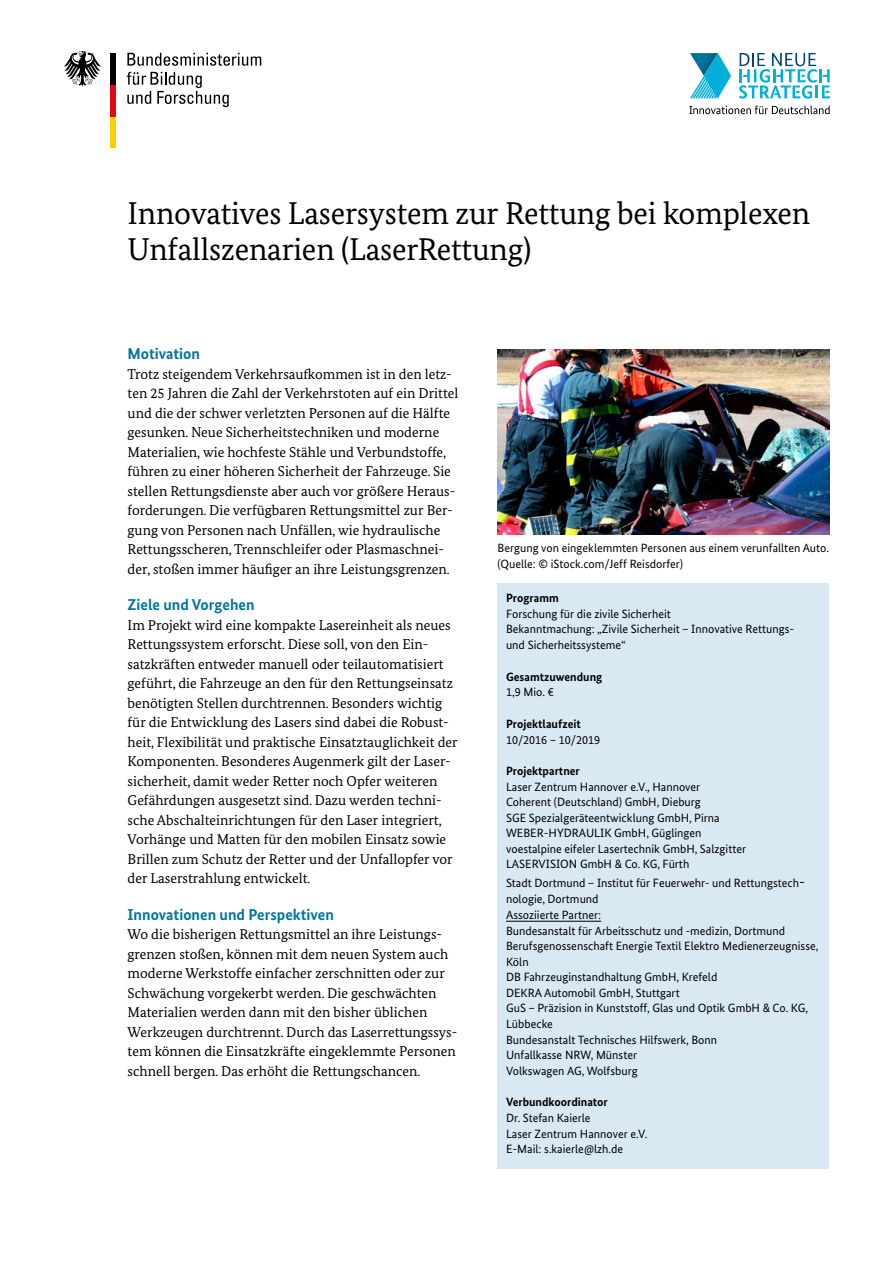
<style>
.page{position:relative;width:893px;height:1263px;background:#fff}
.page>*{position:absolute;margin:0;border:0;box-sizing:border-box;transform-origin:0 0}
.t1{font:31.5px/36px "Bundes Serif";letter-spacing:-.005em;color:#000}
.t2{font:700 15.75px "Bundes Sans";color:#0075a0}
.t3{font:14.25px/19.5px "Bundes Serif";color:#000}
.t4{font:12px/15.6px "Bundes Sans";color:#000}
.t5{font:700 12px/15.8px "Bundes Sans";color:#000}
.s1{font-weight:700}
.s2{font-weight:400}
</style>
<div class="page">
<div style="left:497px;top:583px;width:332px;height:585px;background:#d9e9f3"></div>
<svg style="left:127px;top:72px;width:102px;height:35px"></svg>
<svg style="left:127px;top:53px;width:134px;height:13px"></svg>
<div style="left:111px;top:116px;width:5px;height:32px;background:#f8d200"></div>
<div style="left:111px;top:85px;width:5px;height:31px;background:#e30613"></div>
<div style="left:111px;top:53px;width:5px;height:32px;background:#000"></div>
<svg style="left:64px;top:51px;width:37px;height:35px"></svg>
<svg style="left:739px;top:53px;width:91px;height:46px"></svg>
<svg style="left:690px;top:53px;width:41px;height:45px"></svg>
<svg style="left:689px;top:106px;width:141px;height:8px"></svg>
<img style="left:497px;top:349px;width:332px;height:186px">
<hr style="left:506px;top:921px;width:95px;height:1px;background:#000">
<h1 class="t1" style="left:128px;top:195px;width:684px">Innovatives Lasersystem zur Rettung bei komplexen<br>Unfallszenarien (LaserRettung)</h1>
<h2 class="t2" style="left:128px;top:344px;width:74px">Motivation</h2>
<p class="t3" style="left:128px;top:364px;width:332px">Trotz steigendem Verkehrsaufkommen ist in den letz&shy;ten 25 Jahren die Zahl der Verkehrstoten auf ein Drittel und die der schwer verletzten Personen auf die Hälfte gesunken. Neue Sicherheitstechniken und moderne Materialien, wie hochfeste Stähle und Verbundstoffe, führen zu einer höheren Sicherheit der Fahrzeuge. Sie stellen Rettungsdienste aber auch vor größere Heraus&shy;forderungen. Die verfügbaren Rettungsmittel zur Ber&shy;gung von Personen nach Unfällen, wie hydraulische Rettungsscheren, Trennschleifer oder Plasmaschnei&shy;der, stoßen immer häufiger an ihre Leistungsgrenzen.</p>
<h2 class="t2" style="left:128px;top:595px;width:129px">Ziele und Vorgehen</h2>
<p class="t3" style="left:128px;top:615px;width:332px">Im Projekt wird eine kompakte Lasereinheit als neues Rettungssystem erforscht. Diese soll, von den Ein&shy;satzkräften entweder manuell oder teilautomatisiert geführt, die Fahrzeuge an den für den Rettungseinsatz benötigten Stellen durchtrennen. Besonders wichtig für die Entwicklung des Lasers sind dabei die Robust&shy;heit, Flexibilität und praktische Einsatztauglichkeit der Komponenten. Besonderes Augenmerk gilt der Laser&shy;sicherheit, damit weder Retter noch Opfer weiteren Gefährdungen ausgesetzt sind. Dazu werden techni&shy;sche Abschalteinrichtungen für den Laser integriert, Vorhänge und Matten für den mobilen Einsatz sowie Brillen zum Schutz der Retter und der Unfallopfer vor der Laserstrahlung entwickelt.</p>
<h2 class="t2" style="left:128px;top:905px;width:208px">Innovationen und Perspektiven</h2>
<p class="t3" style="left:128px;top:924px;width:331px">Wo die bisherigen Rettungsmittel an ihre Leistungs&shy;grenzen stoßen, können mit dem neuen System auch moderne Werkstoffe einfacher zerschnitten oder zur Schwächung vorgekerbt werden. Die geschwächten Materialien werden dann mit den bisher üblichen Werkzeugen durchtrennt. Durch das Laserrettungssys&shy;tem können die Einsatzkräfte eingeklemmte Personen schnell bergen. Das erhöht die Rettungschancen.</p>
<p class="t4" style="left:497px;top:540px;width:333px">Bergung von eingeklemmten Personen aus einem verunfallten Auto.</p>
<p class="t4" style="left:497px;top:556px;width:187px">(Quelle: © iStock.com/Jeff Reisdorfer)</p>
<p class="t4" style="left:506px;top:590px;width:290px"><span class="s1">Programm<br></span>Forschung für die zivile Sicherheit<br>Bekanntmachung: „Zivile Sicherheit – Innovative Rettungs&shy;und Sicherheitssysteme“</p>
<p class="t5" style="left:506px;top:668px;width:98px">Gesamtzuwendung<br><span class="s2">1,9 Mio. €</span></p>
<p class="t5" style="left:506px;top:716px;width:96px">Projektlaufzeit<br><span class="s2">10/2016 – 10/2019</span></p>
<p class="t4" style="left:506px;top:763px;width:242px"><span class="s1">Projektpartner<br></span>Laser Zentrum Hannover e.V., Hannover Coherent (Deutschland) GmbH, Dieburg<br>SGE Spezialgeräteentwicklung GmbH, Pirna WEBER-HYDRAULIK GmbH, Güglingen voestalpine eifeler Lasertechnik GmbH, Salzgitter LASERVISION GmbH &amp; Co. KG, Fürth</p>
<p class="t4" style="left:506px;top:874px;width:301px;line-height:17px">Stadt Dortmund – Institut für Feuerwehr- und Rettungstech&shy;nologie, Dortmund</p>
<p class="t4" style="left:506px;top:907px;width:314px">Assoziierte Partner:<br>Bundesanstalt für Arbeitsschutz und -medizin, Dortmund Berufsgenossenschaft Energie Textil Elektro Medienerzeugnisse, Köln<br>DB Fahrzeuginstandhaltung GmbH, Krefeld<br>DEKRA Automobil GmbH, Stuttgart<br>GuS – Präzision in Kunststoff, Glas und Optik GmbH &amp; Co. KG, Lübbecke<br>Bundesanstalt Technisches Hilfswerk, Bonn<br>Unfallkasse NRW, Münster<br>Volkswagen AG, Wolfsburg</p>
<p class="t4" style="left:506px;top:1094px;width:143px"><span class="s1">Verbundkoordinator<br></span>Dr. Stefan Kaierle<br>Laser Zentrum Hannover e.V.<br>E-Mail: s.kaierle@lzh.de</p>
</div>
